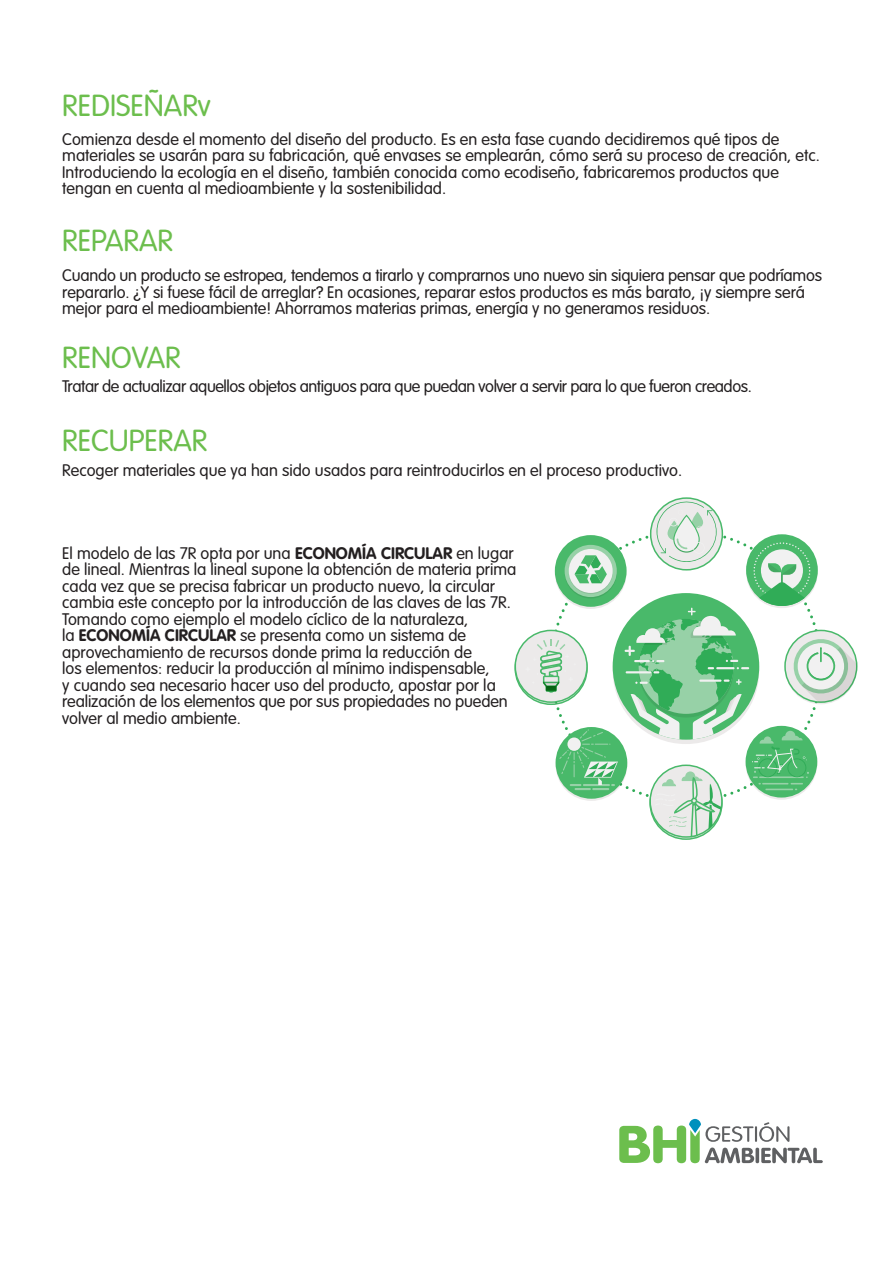
<style>
.page{position:relative;width:893px;height:1263px;background:#fff}
.page>*{position:absolute;margin:0;border:0;box-sizing:border-box;transform-origin:0 0}
.t1{font:300 30px "VAG Rounded Std";color:#6cbe4d}
.t2{font:300 16.5px/16.5px "VAG Rounded Std";color:#231f20}
.t3{font:300 16.5px "VAG Rounded Std";letter-spacing:-.025em;color:#231f20}
.s1{font-weight:700}
</style>
<div class="page">
<svg style="left:550px;top:535px;width:75px;height:258px"></svg>
<div style="left:613px;top:593px;width:146px;height:147px;background:#49b96a;border-radius:50%"></div>
<svg style="left:555px;top:537px;width:72px;height:72px"></svg>
<div style="left:555px;top:535px;width:72px;height:72px;background:#49b96a;border-radius:50%"></div>
<div style="left:565px;top:545px;width:52px;height:52px;background:#97d1a7;border-radius:50%"></div>
<svg style="left:569px;top:550px;width:44px;height:44px"></svg>
<div style="left:569px;top:549px;width:44px;height:44px;background:#f1f1f1;border-radius:50%"></div>
<svg style="left:574px;top:555px;width:33px;height:28px"></svg>
<div style="left:515px;top:630px;width:72px;height:72px;background:#eceaea;border-radius:50%"></div>
<div style="left:514px;top:630px;width:74px;height:73px;border:2px solid #49b96a;border-radius:50%"></div>
<svg style="left:525px;top:639px;width:51px;height:55px"></svg>
<svg style="left:556px;top:729px;width:71px;height:72px"></svg>
<div style="left:556px;top:727px;width:71px;height:72px;background:#49b96a;border-radius:50%"></div>
<svg style="left:559px;top:729px;width:59px;height:61px"></svg>
<svg style="left:625px;top:499px;width:232px;height:339px"></svg>
<svg style="left:619px;top:1119px;width:204px;height:44px"></svg>
<h1 class="t1" style="left:62px;top:88px;width:150px">REDISEÑARv</h1>
<p class="t2" style="left:62px;top:131px;width:759px">Comienza desde el momento del diseño del producto. Es en esta fase cuando decidiremos qué tipos de materiales se usarán para su fabricación, qué envases se emplearán, cómo será su proceso de creación, etc.<br>Introduciendo la ecología en el diseño, también conocida como ecodiseño, fabricaremos productos que tengan en cuenta al medioambiente y la sostenibilidad.</p>
<h1 class="t1" style="left:62px;top:223px;width:112px">REPARAR</h1>
<p class="t2" style="left:62px;top:268px;width:761px">Cuando un producto se estropea, tendemos a tirarlo y comprarnos uno nuevo sin siquiera pensar que podríamos repararlo. ¿Y si fuese fácil de arreglar? En ocasiones, reparar estos productos es más barato, ¡y siempre será mejor para el medioambiente! Ahorramos materias primas, energía y no generamos residuos.</p>
<h1 class="t1" style="left:62px;top:340px;width:120px">RENOVAR</h1>
<p class="t3" style="left:62px;top:377px;width:691px">Tratar de actualizar aquellos objetos antiguos para que puedan volver a servir para lo que fueron creados.</p>
<h1 class="t1" style="left:62px;top:423px;width:147px">RECUPERAR</h1>
<p class="t2" style="left:62px;top:463px;width:621px">Recoger materiales que ya han sido usados para reintroducirlos en el proceso productivo.</p>
<p class="t2" style="left:62px;top:545px;width:456px">El modelo de las 7R opta por una <span class="s1">ECONOMÍA CIRCULAR</span> en lugar de lineal. Mientras la lineal supone la obtención de materia prima cada vez que se precisa fabricar un producto nuevo, la circular cambia este concepto por la introducción de las claves de las 7R.<br>Tomando como ejemplo el modelo cíclico de la naturaleza,<br>la <span class="s1">ECONOMÍA CIRCULAR</span> se presenta como un sistema de aprovechamiento de recursos donde prima la reducción de<br>los elementos: reducir la producción al mínimo indispensable,<br>y cuando sea necesario hacer uso del producto, apostar por la realización de los elementos que por sus propiedades no pueden volver al medio ambiente.</p>
</div>
